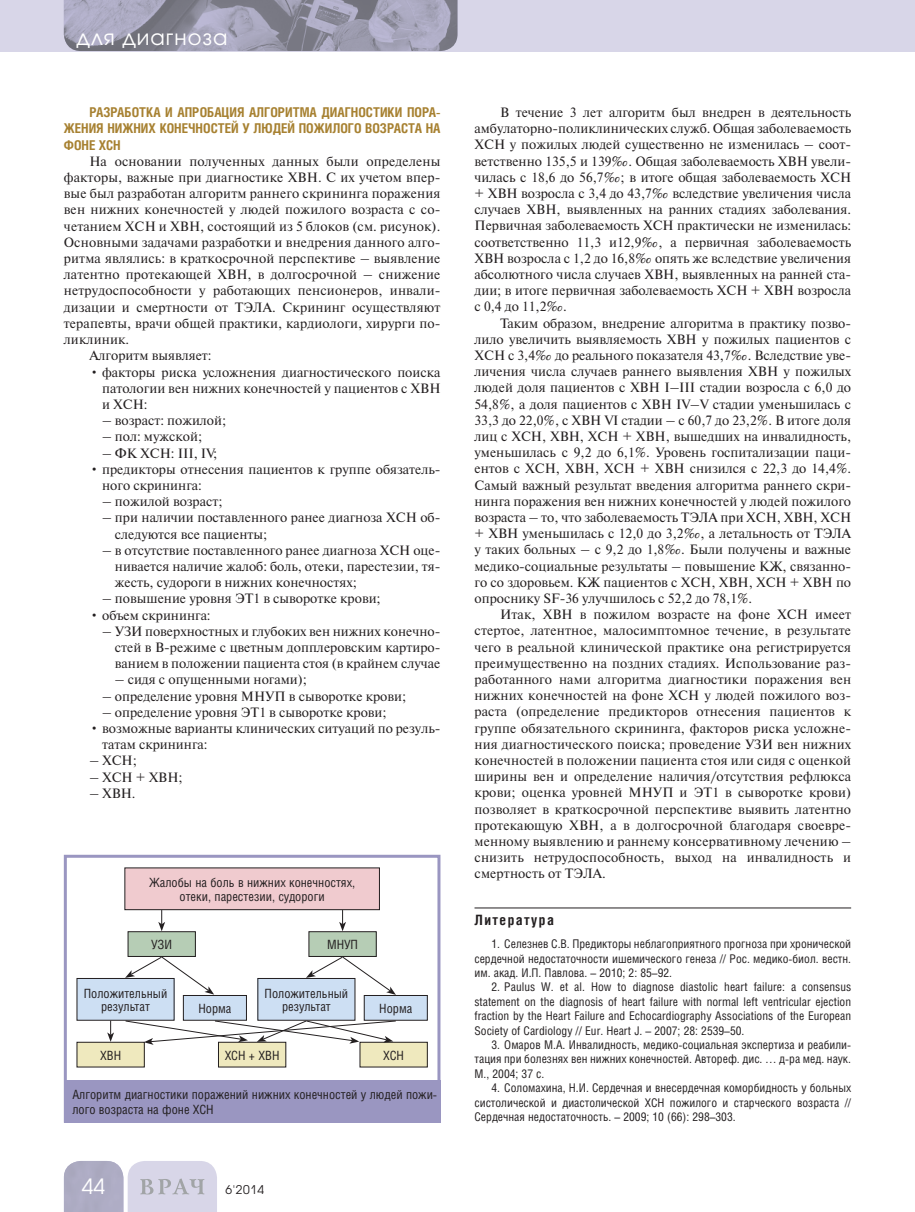
<style>
.page{position:relative;width:915px;height:1212px;background:#fff}
.page>*{position:absolute;margin:0;border:0;box-sizing:border-box;transform-origin:0 0}
.t1{font:21px "Avant Garde Gothic C";letter-spacing:.05em;color:#fff}
.t2{font:700 14.25px "Helios Cond";letter-spacing:.1em;color:#231f20}
.t3{font:13.5px/16.2px "Newton C";color:#231f20;text-align:justify}
.t4{font:700 13.5px/16.2px "Helios Cond";color:#a78131;text-align:justify}
.t5{font:12.75px/13.5px "Helios Cond";color:#231f20;text-align:center}
.t6{font:12px/14.4px "Helios Cond";color:#231f20;text-align:justify}
.t7{font:12px "Avant Garde Gothic C";color:#231f20}
</style>
<div class="page">
<div style="left:0;top:0;width:914px;height:51px;background:#d8d6e8"></div>
<svg style="left:64px;top:1161px;width:153px;height:51px;background:#c7c5d8"></svg>
<img style="left:64px;top:0;width:393px;height:51px">
<hr style="left:474px;top:907px;width:376px;height:1px;background:#231f20">
<div style="left:64px;top:855px;width:376px;height:268px;border:3px solid #9a96c1"></div>
<div style="left:64px;top:1080px;width:376px;height:43px;background:#9a96c1"></div>
<div style="left:125px;top:868px;width:254px;height:42px;background:#f0cbcf"></div>
<div style="left:124px;top:867px;width:255px;height:43px;border:1px solid #231f20"></div>
<div style="left:128px;top:932px;width:67px;height:24px;background:#b6cdb5"></div>
<div style="left:128px;top:931px;width:68px;height:26px;border:1px solid #231f20"></div>
<div style="left:309px;top:932px;width:67px;height:24px;background:#b6cdb5"></div>
<div style="left:308px;top:931px;width:68px;height:26px;border:1px solid #231f20"></div>
<div style="left:77px;top:1042px;width:67px;height:25px;background:#efe9be"></div>
<div style="left:77px;top:1042px;width:68px;height:25px;border:1px solid #231f20"></div>
<div style="left:360px;top:1042px;width:67px;height:25px;background:#efe9be"></div>
<div style="left:218px;top:1042px;width:68px;height:25px;background:#efe9be"></div>
<div style="left:183px;top:995px;width:63px;height:25px;background:#cddff3"></div>
<div style="left:183px;top:995px;width:64px;height:25px;border:1px solid #231f20"></div>
<div style="left:364px;top:995px;width:63px;height:25px;background:#cddff3"></div>
<div style="left:364px;top:995px;width:63px;height:25px;border:1px solid #231f20"></div>
<div style="left:77px;top:978px;width:97px;height:42px;background:#cddff3"></div>
<div style="left:258px;top:978px;width:97px;height:42px;background:#cddff3"></div>
<svg style="left:158px;top:910px;width:7px;height:21px"></svg>
<svg style="left:339px;top:910px;width:7px;height:21px"></svg>
<svg style="left:125px;top:956px;width:89px;height:38px"></svg>
<svg style="left:306px;top:956px;width:90px;height:39px"></svg>
<svg style="left:107px;top:1020px;width:7px;height:22px"></svg>
<svg style="left:125px;top:1020px;width:271px;height:25px"></svg>
<h1 class="t1" style="left:77px;top:27px;width:152px">для диагноза</h1>
<p class="t4" style="left:64px;top:106px;width:378px;text-indent:26px">РАЗРАБОТКА И АПРОБАЦИЯ АЛГОРИТМА ДИАГНОСТИКИ ПОРА-ЖЕНИЯ НИЖНИХ КОНЕЧНОСТЕЙ У ЛЮДЕЙ ПОЖИЛОГО ВОЗРАСТА НА ФОНЕ ХСН</p>
<p class="t3" style="left:89px;top:155px;width:352px">На основании полученных данных были определены</p>
<p class="t3" style="left:64px;top:171px;width:378px">факторы, важные при диагностике ХВН. С их учетом впер-</p>
<p class="t3" style="left:64px;top:187px;width:378px">вые был разработан алгоритм раннего скрининга поражения</p>
<p class="t3" style="left:64px;top:203px;width:378px">вен нижних конечностей у людей пожилого возраста с со-</p>
<p class="t3" style="left:64px;top:219px;width:378px">четанием ХСН и ХВН, состоящий из 5 блоков (см. рисунок).</p>
<p class="t3" style="left:64px;top:236px;width:378px">Основными задачами разработки и внедрения данного алго-</p>
<p class="t3" style="left:64px;top:252px;width:378px">ритма являлись: в краткосрочной перспективе – выявление</p>
<p class="t3" style="left:64px;top:268px;width:378px">латентно протекающей ХВН, в долгосрочной – снижение</p>
<p class="t3" style="left:64px;top:284px;width:378px">нетрудоспособности у работающих пенсионеров, инвали-</p>
<p class="t3" style="left:64px;top:300px;width:378px">дизации и смертности от ТЭЛА. Скрининг осуществляют</p>
<p class="t3" style="left:64px;top:317px;width:378px">терапевты, врачи общей практики, кардиологи, хирурги по-</p>
<p class="t3" style="left:64px;top:333px;width:67px">ликлиник.</p>
<p class="t3" style="left:89px;top:349px;width:124px">Алгоритм выявляет:</p>
<p class="t3" style="left:102px;top:365px;width:340px;text-indent:-13px">• факторы риска усложнения диагностического поиска патологии вен нижних конечностей у пациентов с ХВН и ХСН:</p>
<p class="t3" style="left:102px;top:414px;width:126px">– возраст: пожилой;</p>
<p class="t3" style="left:102px;top:430px;width:101px">– пол: мужской;</p>
<p class="t3" style="left:102px;top:446px;width:117px">– ФК ХСН: III, IV;</p>
<p class="t3" style="left:102px;top:462px;width:340px;text-indent:-13px">• предикторы отнесения пациентов к группе обязатель&shy;ного скрининга:</p>
<p class="t3" style="left:102px;top:495px;width:122px">– пожилой возраст;</p>
<p class="t3" style="left:115px;top:511px;width:327px;text-indent:-13px">– при наличии поставленного ранее диагноза ХСН об&shy;следуются все пациенты;</p>
<p class="t3" style="left:115px;top:543px;width:327px;text-indent:-13px">– в отсутствие поставленного ранее диагноза ХСН оце&shy;нивается наличие жалоб: боль, отеки, парестезии, тя&shy;жесть, судороги в нижних конечностях;</p>
<p class="t3" style="left:102px;top:592px;width:280px">– повышение уровня ЭТ1 в сыворотке крови;</p>
<p class="t3" style="left:89px;top:608px;width:123px">• объем скрининга:</p>
<p class="t3" style="left:115px;top:624px;width:327px;text-indent:-13px">– УЗИ поверхностных и глубоких вен нижних конечно&shy;стей в B-режиме с цветным допплеровским картиро&shy;ванием в положении пациента стоя (в крайнем случае</p>
<p class="t3" style="left:115px;top:673px;width:193px">– сидя с опущенными ногами);</p>
<p class="t3" style="left:102px;top:689px;width:305px">– определение уровня МНУП в сыворотке крови;</p>
<p class="t3" style="left:102px;top:705px;width:286px">– определение уровня ЭТ1 в сыворотке крови;</p>
<p class="t3" style="left:102px;top:722px;width:340px;text-indent:-13px">• возможные варианты клинических ситуаций по резуль&shy;татам скрининга:</p>
<p class="t3" style="left:89px;top:754px;width:49px">– ХСН;</p>
<p class="t3" style="left:89px;top:770px;width:95px">– ХСН + ХВН;</p>
<p class="t3" style="left:89px;top:786px;width:48px">– ХВН.</p>
<p class="t5" style="left:149px;top:877px;width:208px">Жалобы на боль в нижних конечностях, отеки, парестезии, судороги</p>
<p class="t5" style="left:151px;top:939px;width:23px">УЗИ</p>
<p class="t5" style="left:327px;top:939px;width:32px">МНУП</p>
<p class="t5" style="left:84px;top:988px;width:85px">Положительный результат</p>
<p class="t5" style="left:264px;top:988px;width:85px">Положительный результат</p>
<p class="t5" style="left:198px;top:1003px;width:35px">Норма</p>
<p class="t5" style="left:379px;top:1003px;width:35px">Норма</p>
<p class="t5" style="left:100px;top:1050px;width:22px">ХВН</p>
<p class="t5" style="left:225px;top:1050px;width:56px">ХСН + ХВН</p>
<p class="t5" style="left:383px;top:1050px;width:22px">ХСН</p>
<p class="t5" style="left:72px;top:1088px;width:366px;line-height:15.3px;text-align:left">Алгоритм диагностики поражений нижних конечностей у людей пожи&shy;лого возраста на фоне ХСН</p>
<h1 class="t1" style="left:82px;top:1177px;width:25px">44</h1>
<p class="t7" style="left:225px;top:1184px;width:40px">6'2014</p>
<p class="t3" style="left:474px;top:106px;width:378px;text-indent:26px">В течение 3 лет алгоритм был внедрен в деятельность амбулаторно-поликлинических служб. Общая заболеваемость ХСН у пожилых людей существенно не изменилась – соот&shy;ветственно 135,5 и 139‰. Общая заболеваемость ХВН увели&shy;чилась с 18,6 до 56,7‰; в итоге общая заболеваемость ХСН + ХВН возросла с 3,4 до 43,7‰ вследствие увеличения числа случаев ХВН, выявленных на ранних стадиях заболевания.<br>Первичная заболеваемость ХСН практически не изменилась: соответственно 11,3 и12,9‰, а первичная заболеваемость ХВН возросла с 1,2 до 16,8‰ опять же вследствие увеличения абсолютного числа случаев ХВН, выявленных на ранней ста&shy;дии; в итоге первичная заболеваемость ХСН + ХВН возросла с 0,4 до 11,2‰.</p>
<p class="t3" style="left:474px;top:316px;width:378px;text-indent:26px">Таким образом, внедрение алгоритма в практику позво&shy;лило увеличить выявляемость ХВН у пожилых пациентов с ХСН с 3,4‰ до реального показателя 43,7‰. Вследствие уве&shy;личения числа случаев раннего выявления ХВН у пожилых людей доля пациентов с ХВН I–III стадии возросла с 6,0 до 54,8%, а доля пациентов с ХВН IV–V стадии уменьшилась с 33,3 до 22,0%, с ХВН VI стадии – с 60,7 до 23,2%. В итоге доля лиц с ХСН, ХВН, ХСН + ХВН, вышедших на инвалидность, уменьшилась с 9,2 до 6,1%. Уровень госпитализации паци&shy;ентов с ХСН, ХВН, ХСН + ХВН снизился с 22,3 до 14,4%.<br>Самый важный результат введения алгоритма раннего скри&shy;нинга поражения вен нижних конечностей у людей пожилого возраста – то, что заболеваемость ТЭЛА при ХСН, ХВН, ХСН + ХВН уменьшилась с 12,0 до 3,2‰, а летальность от ТЭЛА у таких больных – с 9,2 до 1,8‰. Были получены и важные медико-социальные результаты – повышение КЖ, связанно&shy;го со здоровьем. КЖ пациентов с ХСН, ХВН, ХСН + ХВН по опроснику SF-36 улучшилось с 52,2 до 78,1%.</p>
<p class="t3" style="left:474px;top:608px;width:378px;text-indent:26px">Итак, ХВН в пожилом возрасте на фоне ХСН имеет стертое, латентное, малосимптомное течение, в результате чего в реальной клинической практике она регистрируется преимущественно на поздних стадиях. Использование раз&shy;работанного нами алгоритма диагностики поражения вен нижних конечностей на фоне ХСН у людей пожилого воз&shy;раста (определение предикторов отнесения пациентов к группе обязательного скрининга, факторов риска усложне&shy;ния диагностического поиска; проведение УЗИ вен нижних конечностей в положении пациента стоя или сидя с оценкой ширины вен и определение наличия/отсутствия рефлюкса крови; оценка уровней МНУП и ЭТ1 в сыворотке крови) позволяет в краткосрочной перспективе выявить латентно протекающую ХВН, а в долгосрочной благодаря своевре&shy;менному выявлению и раннему консервативному лечению – снизить нетрудоспособность, выход на инвалидность и смертность от ТЭЛА.</p>
<p class="t2" style="left:474px;top:915px;width:81px">Литература</p>
<p class="t6" style="left:474px;top:938px;width:378px;text-indent:17px">1. Селезнев С.В. Предикторы неблагоприятного прогноза при хронической сердечной недостаточности ишемического генеза // Рос. медико-биол. вестн. им. акад. И.П. Павлова. – 2010; 2: 85–92.</p>
<p class="t6" style="left:474px;top:981px;width:378px;text-indent:17px">2. Paulus W. et al. How to diagnose diastolic heart failure: a consensus statement on the diagnosis of heart failure with normal left ventricular ejection fraction by the Heart Failure and Echocardiography Associations of the European Society of Cardiology // Eur. Heart J. – 2007; 28: 2539–50.</p>
<p class="t6" style="left:474px;top:1039px;width:378px;text-indent:17px">3. Омаров М.А. Инвалидность, медико-социальная экспертиза и реабили&shy;тация при болезнях вен нижних конечностей. Автореф. дис. … д-ра мед. наук.<br>М., 2004; 37 с.</p>
<p class="t6" style="left:474px;top:1082px;width:378px;text-indent:17px">4. Соломахина, Н.И. Сердечная и внесердечная коморбидность у больных систолической и диастолической ХСН пожилого и старческого возраста // Сердечная недостаточность. – 2009; 10 (66): 298–303.</p>
</div>
